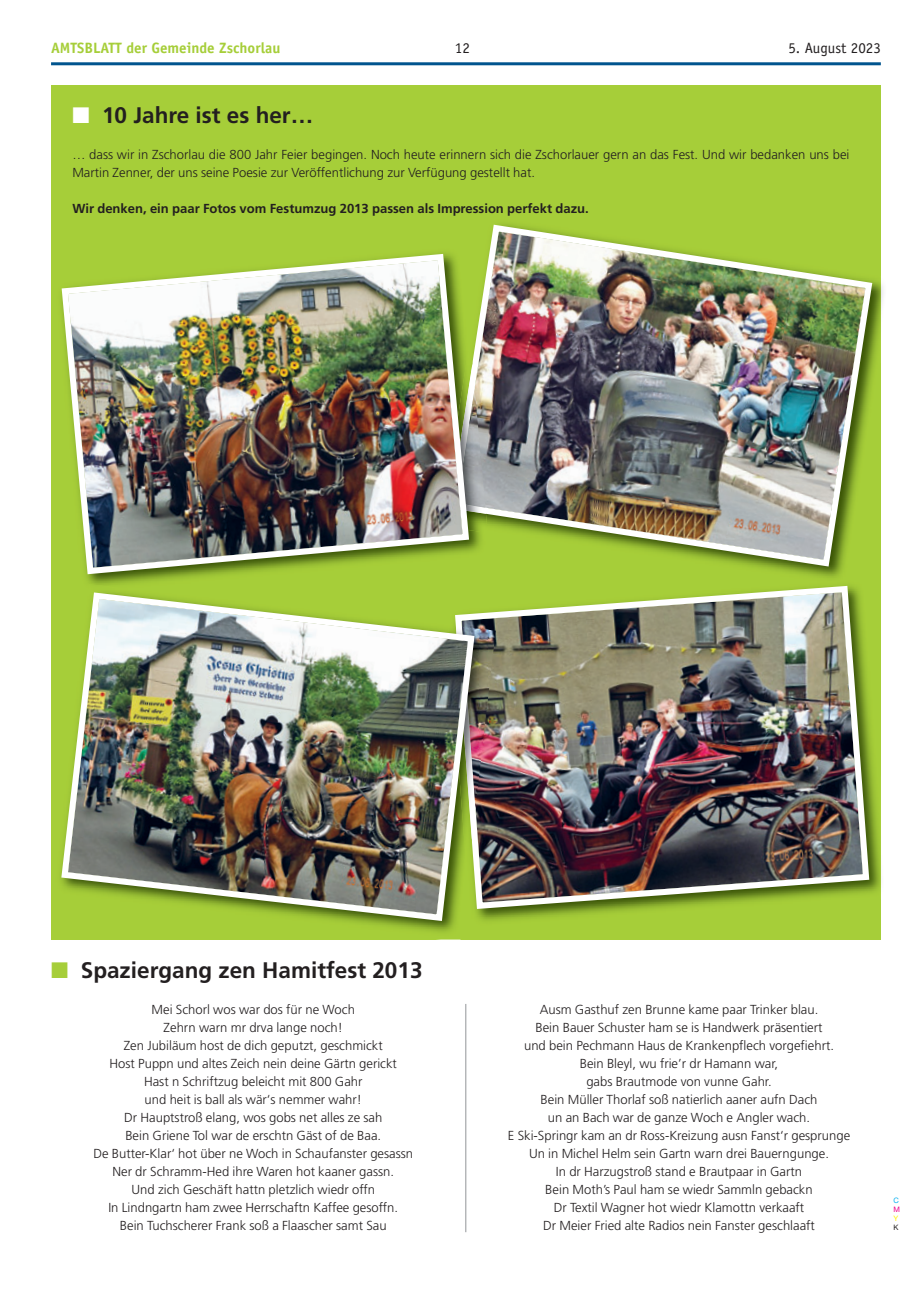
<style>
.page{position:relative;width:915px;height:1293px;background:#fff}
.page>*{position:absolute;margin:0;border:0;box-sizing:border-box;transform-origin:0 0}
.t1{font:700 22.5px "Frutiger";color:#231f20}
.t2{font:700 15px "Officina Sans";color:#a6ce39}
.t3{font:15px "Officina Sans";color:#231f20}
.t4{font:300 13.05px/18px "Frutiger";color:#231f20;text-align:center}
.t5{font:700 13.05px "Frutiger";color:#231f20}
.t6{font:7.5px "Helvetica Neue";color:#00aeef}
.t7{font:7.5px "Helvetica Neue";color:#ed028c}
.t8{font:7.5px "Helvetica Neue";color:#fff101}
.t9{font:7.5px "Helvetica Neue";color:#231f20}
.s1{color:#fff}
.s2{color:#a6ce39}
</style>
<div class="page">
<hr style="left:51px;top:62px;width:829px;height:3px;background:#00548e">
<div style="left:51px;top:85px;width:829px;height:854px;background:#a6ce39"></div>
<img style="left:880px;top:276px;width:4px;height:88px">
<img style="left:490px;top:224px;width:385px;height:346px">
<img style="left:87px;top:249px;width:403px;height:335px">
<img style="left:472px;top:338px;width:15px;height:195px">
<img style="left:472px;top:364px;width:14px;height:150px">
<img style="left:472px;top:388px;width:13px;height:120px">
<img style="left:61px;top:251px;width:411px;height:326px">
<img style="left:880px;top:774px;width:1px;height:125px">
<img style="left:447px;top:578px;width:433px;height:343px">
<img style="left:808px;top:579px;width:39px;height:3px">
<img style="left:451px;top:582px;width:421px;height:330px">
<img style="left:435px;top:939px;width:25px;height:1px">
<img style="left:94px;top:584px;width:19px;height:1px">
<img style="left:477px;top:627px;width:18px;height:181px">
<img style="left:61px;top:589px;width:416px;height:335px">
<hr style="left:465px;top:1004px;width:1px;height:228px;background:#939598">
<p class="t2" style="left:51px;top:43px;width:231px">AMTSBLATT der Gemeinde Zschorlau</p>
<p class="t3" style="left:454px;top:43px;width:16px">12</p>
<p class="t3" style="left:788px;top:43px;width:94px">5. August 2023</p>
<h1 class="t1" style="left:72px;top:107px;width:242px"><span class="s1">■</span> 10 Jahre ist es her…</h1>
<p class="t4" style="left:72px;top:146px;width:778px;text-align:left">… dass wir in Zschorlau die 800 Jahr Feier begingen. Noch heute erinnern sich die Zschorlauer gern an das Fest. Und wir bedanken uns bei<br>Martin Zenner, der uns seine Poesie zur Veröffentlichung zur Verfügung gestellt hat.</p>
<p class="t5" style="left:72px;top:203px;width:518px">Wir denken, ein paar Fotos vom Festumzug 2013 passen als Impression perfekt dazu.</p>
<h1 class="t1" style="left:51px;top:961px;width:373px"><span class="s2">■</span> Spaziergang zen Hamitfest 2013</h1>
<p class="t4" style="left:93px;top:1001px;width:321px">Mei Schorl wos war dos für ne Woch<br>Zehrn warn mr drva lange noch!<br>Zen Jubiläum host de dich geputzt, geschmickt<br>Host Puppn und altes Zeich nein deine Gärtn gerickt<br>Hast n Schriftzug beleicht mit 800 Gahr<br>und heit is ball als wär‘s nemmer wahr!<br>Dr Hauptstroß elang, wos gobs net alles ze sah<br>Bein Griene Tol war de erschtn Gäst of de Baa.<br>De Butter-Klar‘ hot über ne Woch in Schaufanster gesassn Ner dr Schramm-Hed ihre Waren hot kaaner gassn.<br>Und zich Geschäft hattn pletzlich wiedr offn<br>In Lindngartn ham zwee Herrschaftn Kaffee gesoffn.<br>Bein Tuchscherer Frank soß a Flaascher samt Sau</p>
<p class="t4" style="left:507px;top:1001px;width:344px">Ausm Gasthuf zen Brunne kame paar Trinker blau.<br>Bein Bauer Schuster ham se is Handwerk präsentiert<br>und bein Pechmann Haus de Krankenpflech vorgefiehrt.<br>Bein Bleyl, wu frie’r dr Hamann war,<br>gabs Brautmode von vunne Gahr.<br>Bein Müller Thorlaf soß natierlich aaner aufn Dach<br>un an Bach war de ganze Woch e Angler wach.<br>E Ski-Springr kam an dr Ross-Kreizung ausn Fanst‘r gesprunge Un in Michel Helm sein Gartn warn drei Bauerngunge.<br>In dr Harzugstroß stand e Brautpaar in Gartn<br>Bein Moth’s Paul ham se wiedr Sammln gebackn<br>Dr Textil Wagner hot wiedr Klamottn verkaaft<br>Dr Meier Fried alte Radios nein Fanster geschlaaft</p>
<p class="t6" style="left:893px;top:1197px;width:7px">C</p>
<p class="t7" style="left:893px;top:1206px;width:8px">M</p>
<p class="t8" style="left:893px;top:1215px;width:6px">Y</p>
<p class="t9" style="left:893px;top:1224px;width:7px">K</p>
</div>
